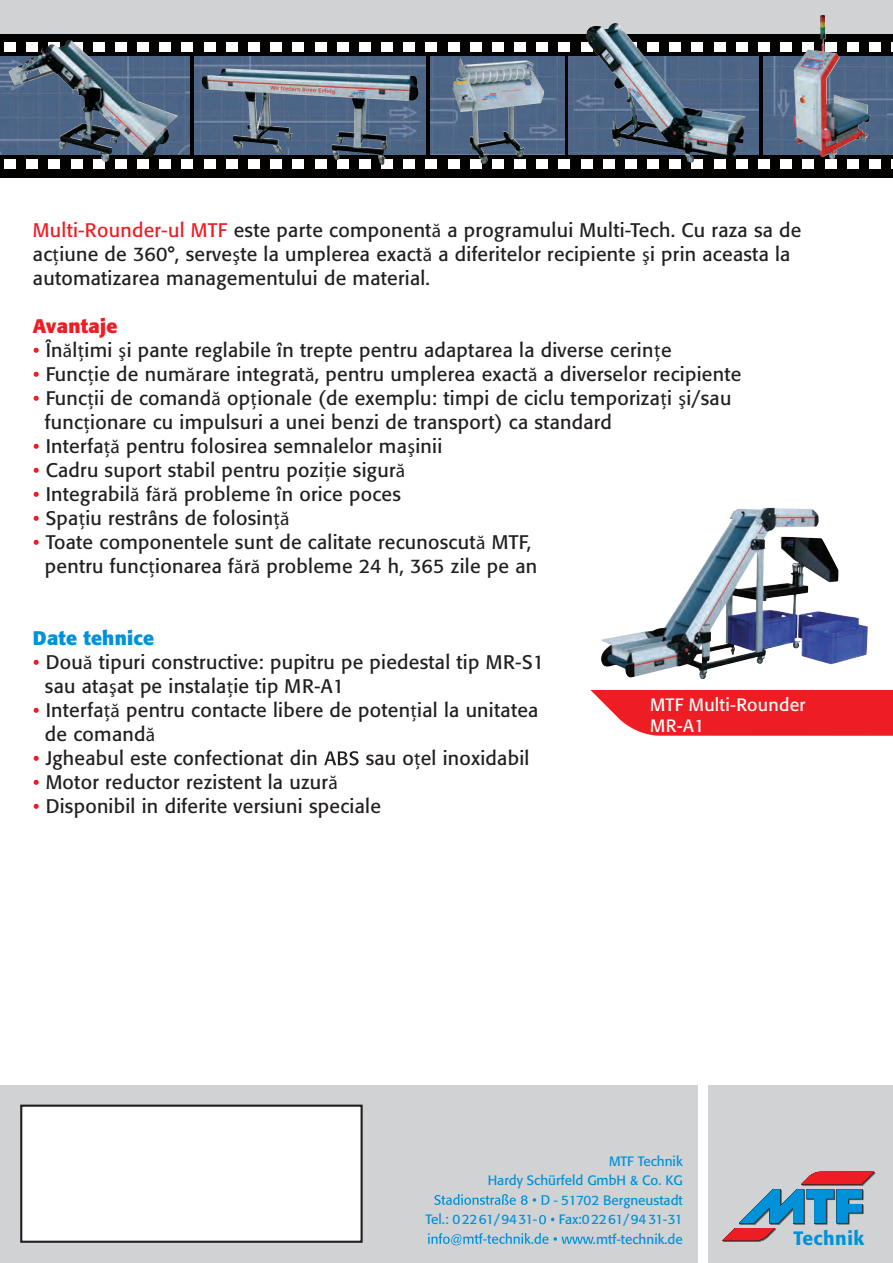
<style>
.page{position:relative;width:893px;height:1263px;background:#fff}
.page>*{position:absolute;margin:0;border:0;box-sizing:border-box;transform-origin:0 0}
.t1{font:19.5px/24px "Formata";letter-spacing:.015em;color:#231f20}
.t2{font:500 19.2px "Formata";letter-spacing:.025em;color:#0092d8}
.t3{font:17.7px/20.9px "Formata";letter-spacing:.015em;color:#fff}
.t4{font:13.5px/19.5px "Formata";color:#0092d8;text-align:right}
.s1{color:#ee1d23}
.s2{font-family:"Myriad Pro"}
.s3{font-weight:700;color:#ee1d23}
.s4{font-weight:700;color:#0092d8}
</style>
<div class="page">
<div style="left:0;top:0;width:892px;height:38px;background:#d1d2d4"></div>
<div style="left:0;top:34px;width:892px;height:144px;background:#040101"></div>
<div style="left:869px;top:159px;width:11px;height:10px;background:#fff"></div>
<div style="left:847px;top:159px;width:11px;height:10px;background:#fff"></div>
<div style="left:824px;top:159px;width:12px;height:10px;background:#fff"></div>
<div style="left:802px;top:159px;width:12px;height:10px;background:#fff"></div>
<div style="left:780px;top:159px;width:11px;height:10px;background:#fff"></div>
<div style="left:758px;top:159px;width:11px;height:10px;background:#fff"></div>
<div style="left:736px;top:159px;width:11px;height:10px;background:#fff"></div>
<div style="left:714px;top:159px;width:11px;height:10px;background:#fff"></div>
<div style="left:691px;top:159px;width:12px;height:10px;background:#fff"></div>
<div style="left:669px;top:159px;width:12px;height:10px;background:#fff"></div>
<div style="left:647px;top:159px;width:11px;height:10px;background:#fff"></div>
<div style="left:625px;top:159px;width:11px;height:10px;background:#fff"></div>
<div style="left:603px;top:159px;width:11px;height:10px;background:#fff"></div>
<div style="left:581px;top:159px;width:11px;height:10px;background:#fff"></div>
<div style="left:558px;top:159px;width:12px;height:10px;background:#fff"></div>
<div style="left:536px;top:159px;width:12px;height:10px;background:#fff"></div>
<div style="left:514px;top:159px;width:11px;height:10px;background:#fff"></div>
<div style="left:492px;top:159px;width:11px;height:10px;background:#fff"></div>
<div style="left:470px;top:159px;width:11px;height:10px;background:#fff"></div>
<div style="left:448px;top:159px;width:11px;height:10px;background:#fff"></div>
<div style="left:425px;top:159px;width:12px;height:10px;background:#fff"></div>
<div style="left:403px;top:159px;width:12px;height:10px;background:#fff"></div>
<svg style="left:381px;top:159px;width:11px;height:10px"></svg>
<div style="left:359px;top:159px;width:11px;height:10px;background:#fff"></div>
<div style="left:337px;top:159px;width:11px;height:10px;background:#fff"></div>
<div style="left:315px;top:159px;width:11px;height:10px;background:#fff"></div>
<div style="left:292px;top:159px;width:12px;height:10px;background:#fff"></div>
<div style="left:270px;top:159px;width:12px;height:10px;background:#fff"></div>
<div style="left:248px;top:159px;width:12px;height:10px;background:#fff"></div>
<div style="left:226px;top:159px;width:11px;height:10px;background:#fff"></div>
<div style="left:204px;top:159px;width:11px;height:10px;background:#fff"></div>
<div style="left:182px;top:159px;width:11px;height:10px;background:#fff"></div>
<div style="left:160px;top:159px;width:11px;height:10px;background:#fff"></div>
<div style="left:137px;top:159px;width:12px;height:10px;background:#fff"></div>
<div style="left:115px;top:159px;width:12px;height:10px;background:#fff"></div>
<div style="left:93px;top:159px;width:11px;height:10px;background:#fff"></div>
<div style="left:71px;top:159px;width:11px;height:10px;background:#fff"></div>
<div style="left:49px;top:159px;width:11px;height:10px;background:#fff"></div>
<div style="left:27px;top:159px;width:11px;height:10px;background:#fff"></div>
<div style="left:4px;top:159px;width:12px;height:10px;background:#fff"></div>
<div style="left:869px;top:42px;width:11px;height:10px;background:#fff"></div>
<div style="left:780px;top:42px;width:11px;height:10px;background:#fff"></div>
<div style="left:758px;top:42px;width:11px;height:10px;background:#fff"></div>
<div style="left:736px;top:42px;width:11px;height:10px;background:#fff"></div>
<div style="left:714px;top:42px;width:11px;height:10px;background:#fff"></div>
<div style="left:691px;top:42px;width:12px;height:10px;background:#fff"></div>
<div style="left:581px;top:42px;width:11px;height:10px;background:#fff"></div>
<div style="left:558px;top:42px;width:12px;height:10px;background:#fff"></div>
<div style="left:536px;top:42px;width:12px;height:10px;background:#fff"></div>
<div style="left:514px;top:42px;width:11px;height:10px;background:#fff"></div>
<div style="left:492px;top:42px;width:11px;height:10px;background:#fff"></div>
<div style="left:470px;top:42px;width:11px;height:10px;background:#fff"></div>
<div style="left:448px;top:42px;width:11px;height:10px;background:#fff"></div>
<div style="left:425px;top:42px;width:12px;height:10px;background:#fff"></div>
<div style="left:403px;top:42px;width:12px;height:10px;background:#fff"></div>
<div style="left:381px;top:42px;width:11px;height:10px;background:#fff"></div>
<div style="left:359px;top:42px;width:11px;height:10px;background:#fff"></div>
<div style="left:337px;top:42px;width:11px;height:10px;background:#fff"></div>
<div style="left:315px;top:42px;width:11px;height:10px;background:#fff"></div>
<div style="left:292px;top:42px;width:12px;height:10px;background:#fff"></div>
<div style="left:270px;top:42px;width:12px;height:10px;background:#fff"></div>
<div style="left:248px;top:42px;width:12px;height:10px;background:#fff"></div>
<div style="left:226px;top:42px;width:11px;height:10px;background:#fff"></div>
<div style="left:204px;top:42px;width:11px;height:10px;background:#fff"></div>
<div style="left:182px;top:42px;width:11px;height:10px;background:#fff"></div>
<div style="left:160px;top:42px;width:11px;height:10px;background:#fff"></div>
<div style="left:137px;top:42px;width:12px;height:10px;background:#fff"></div>
<div style="left:115px;top:42px;width:12px;height:10px;background:#fff"></div>
<div style="left:93px;top:42px;width:11px;height:10px;background:#fff"></div>
<svg style="left:78px;top:42px;width:4px;height:10px"></svg>
<div style="left:4px;top:42px;width:12px;height:10px;background:#fff"></div>
<img style="left:0;top:56px;width:189px;height:99px">
<img style="left:194px;top:56px;width:231px;height:99px">
<img style="left:430px;top:56px;width:134px;height:99px">
<img style="left:569px;top:56px;width:189px;height:99px">
<img style="left:763px;top:56px;width:129px;height:99px">
<img style="left:9px;top:40px;width:69px;height:52px">
<img style="left:201px;top:69px;width:154px;height:85px">
<img style="left:452px;top:59px;width:92px;height:105px">
<img style="left:586px;top:24px;width:108px;height:139px">
<img style="left:793px;top:15px;width:77px;height:144px">
<div style="left:0;top:1085px;width:697px;height:178px;background:#d1d2d4"></div>
<div style="left:708px;top:1085px;width:184px;height:178px;background:#d1d2d4"></div>
<svg style="left:34px;top:348px;width:5px;height:5px"></svg>
<svg style="left:34px;top:372px;width:5px;height:5px"></svg>
<svg style="left:34px;top:396px;width:5px;height:5px"></svg>
<svg style="left:34px;top:444px;width:5px;height:5px"></svg>
<svg style="left:34px;top:468px;width:5px;height:5px"></svg>
<svg style="left:34px;top:492px;width:5px;height:5px"></svg>
<svg style="left:34px;top:516px;width:5px;height:5px"></svg>
<svg style="left:34px;top:540px;width:5px;height:5px"></svg>
<svg style="left:34px;top:660px;width:5px;height:5px"></svg>
<svg style="left:34px;top:708px;width:5px;height:5px"></svg>
<svg style="left:34px;top:756px;width:5px;height:5px"></svg>
<svg style="left:324px;top:751px;width:34px;height:15px"></svg>
<svg style="left:34px;top:780px;width:5px;height:5px"></svg>
<svg style="left:34px;top:804px;width:5px;height:5px"></svg>
<svg style="left:434px;top:1194px;width:115px;height:11px"></svg>
<svg style="left:539px;top:1215px;width:15px;height:9px"></svg>
<svg style="left:428px;top:1233px;width:165px;height:12px"></svg>
<div style="left:20px;top:1105px;width:342px;height:138px;background:#fff;border:2px solid #231f20"></div>
<img style="left:601px;top:508px;width:237px;height:171px">
<svg style="left:590px;top:690px;width:302px;height:46px;background:#ef3136"></svg>
<svg style="left:722px;top:1172px;width:153px;height:70px"></svg>
<p class="t1" style="left:33px;top:218px;width:770px"><span class="s1">Multi-Rounder-ul MTF</span> este parte component<span class="s2">ă</span> a programului Multi-Tech. Cu raza sa de ac<span class="s2">ţ</span>iune de 360°, serve<span class="s2">ş</span>te la umplerea exact<span class="s2">ă</span> a diferitelor recipiente <span class="s2">ş</span>i prin aceasta la automatizarea managementului de material.</p>
<p class="t1" style="left:45px;top:314px;width:698px;text-indent:-12px"><span class="s3">Avantaje<br></span>În<span class="s2">ă</span>l<span class="s2">ţ</span>imi <span class="s2">ş</span>i pante reglabile în trepte pentru adaptarea la diverse cerin<span class="s2">ţ</span>e<br>Func<span class="s2">ţ</span>ie de num<span class="s2">ă</span>rare integrat<span class="s2">ă</span>, pentru umplerea exact<span class="s2">ă</span> a diverselor recipiente Func<span class="s2">ţ</span>ii de comand<span class="s2">ă</span> op<span class="s2">ţ</span>ionale (de exemplu: timpi de ciclu temporiza<span class="s2">ţ</span>i <span class="s2">ş</span>i/sau func<span class="s2">ţ</span>ionare cu impulsuri a unei benzi de transport) ca standard<br>Interfa<span class="s2">ţă</span> pentru folosirea semnalelor ma<span class="s2">ş</span>inii<br>Cadru suport stabil pentru pozi<span class="s2">ţ</span>ie sigur<span class="s2">ă<br></span>Integrabil<span class="s2">ă</span> f<span class="s2">ă</span>r<span class="s2">ă</span> probleme în orice poces<br>Spa<span class="s2">ţ</span>iu restrâns de folosin<span class="s2">ţă<br></span>Toate componentele sunt de calitate recunoscut<span class="s2">ă</span> MTF,<br>pentru func<span class="s2">ţ</span>ionarea f<span class="s2">ă</span>r<span class="s2">ă</span> probleme 24 h, 365 zile pe an</p>
<p class="t1" style="left:45px;top:626px;width:501px;text-indent:-12px"><span class="s4">Date tehnice<br></span>Dou<span class="s2">ă</span> tipuri constructive: pupitru pe piedestal tip MR-S1 sau ata<span class="s2">ş</span>at pe instala<span class="s2">ţ</span>ie tip MR-A1<br>Interfa<span class="s2">ţă</span> pentru contacte libere de poten<span class="s2">ţ</span>ial la unitatea de comand<span class="s2">ă<br></span>Jgheabul este confectionat din</p>
<p class="t1" style="left:365px;top:746px;width:165px">sau o<span class="s2">ț</span>el inoxidabil</p>
<p class="t1" style="left:46px;top:770px;width:337px">Motor reductor rezistent la uzur<span class="s2">ă<br></span>Disponibil in diferite versiuni speciale</p>
<p class="t3" style="left:650px;top:695px;width:157px">MTF Multi-Rounder<br>MR-A1</p>
<p class="t4" style="left:487px;top:1151px;width:196px">MTF Technik<br>Hardy Schürfeld GmbH &amp; Co. KG</p>
<p class="t4" style="left:553px;top:1190px;width:131px">- 51702 Bergneustadt</p>
<p class="t4" style="left:425px;top:1210px;width:113px">Tel.: 02261/9431-</p>
<p class="t4" style="left:559px;top:1210px;width:125px">Fax:02261/94 31-31 .mtf-technik.de</p>
<p class="t2" style="left:793px;top:1226px;width:72px">Technik</p>
</div>
